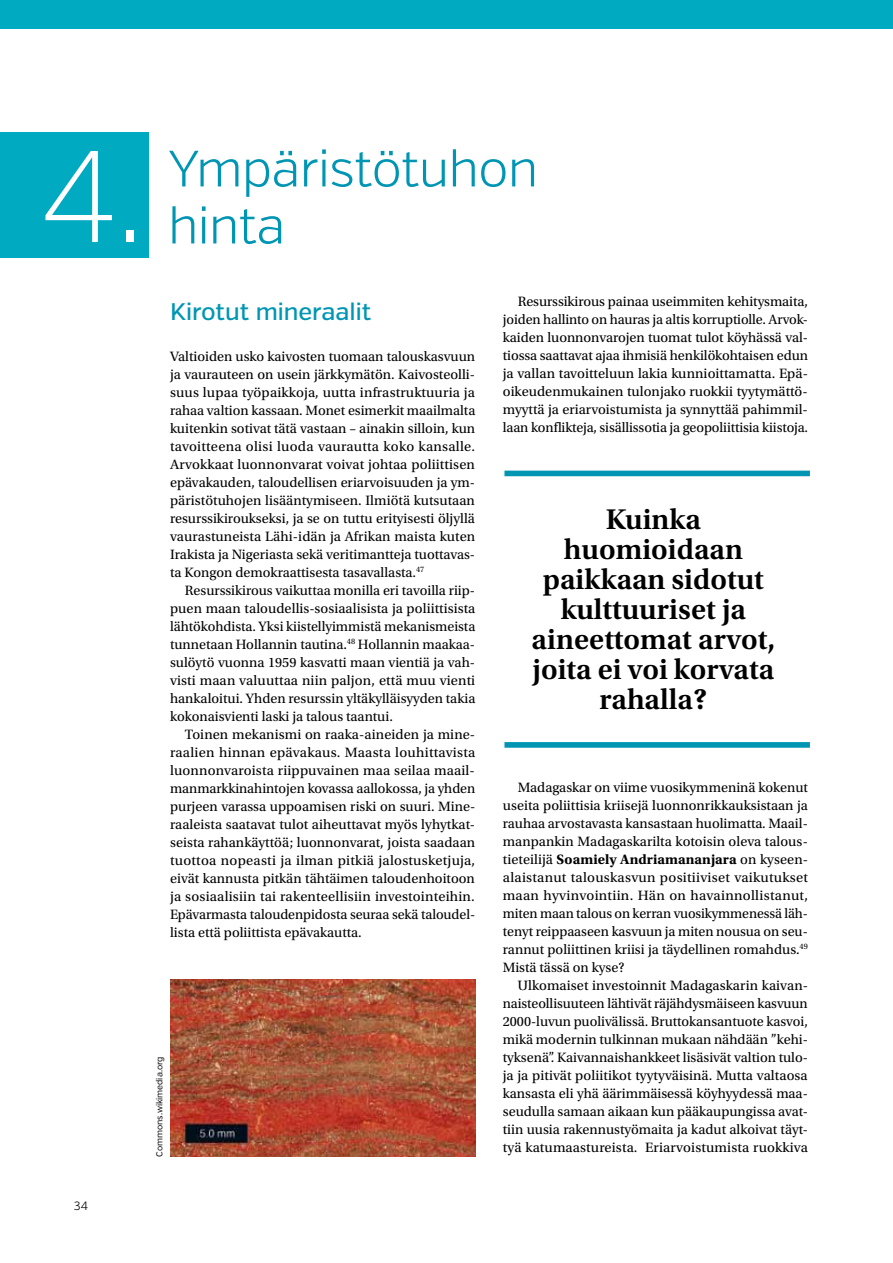
<style>
.page{position:relative;width:893px;height:1263px;background:#fff}
.page>*{position:absolute;margin:0;border:0;box-sizing:border-box;transform-origin:0 0}
.t1{font:200 130.05px "Verb";color:#fff}
.t2{font:300 51px "Verb";letter-spacing:-.02em;color:#0096b3}
.t3{font:600 30px/30px "Utopia Std";color:#000;text-align:center}
.t4{font:500 24px "Verb";color:#0096b3}
.t5{font:14.25px/18px "Utopia Std";letter-spacing:-.005em;color:#000;text-align:justify}
.t6{font:300 12px "Verb";color:#000}
.t7{font:8.7px "Verb";letter-spacing:-.005em;color:#000}
.s1{font-weight:700}
</style>
<div class="page">
<div style="left:0;top:0;width:893px;height:28px;background:#00aac1"></div>
<div style="left:0;top:132px;width:149px;height:125px;background:#00aac1"></div>
<img style="left:170px;top:980px;width:305px;height:177px">
<div style="left:504px;top:471px;width:306px;height:5px;background:#0096b3"></div>
<div style="left:504px;top:742px;width:306px;height:6px;background:#0096b3"></div>
<h1 class="t1" style="left:40px;top:120px;width:106px">4.</h1>
<p class="t6" style="left:74px;top:1198px;width:16px">34</p>
<h2 class="t2" style="left:168px;top:138px;width:372px">Ympäristötuhon</h2>
<h2 class="t2" style="left:168px;top:195px;width:119px">hinta</h2>
<h3 class="t4" style="left:170px;top:297px;width:203px">Kirotut mineraalit</h3>
<p class="t5" style="left:170px;top:347px;width:307px">Valtioiden usko kaivosten tuomaan talouskasvuun ja vaurauteen on usein järkkymätön. Kaivosteolli&shy;suus lupaa työpaikkoja, uutta infrastruktuuria ja rahaa valtion kassaan. Monet esimerkit maailmalta kuitenkin sotivat tätä vastaan – ainakin silloin, kun tavoitteena olisi luoda vaurautta koko kansalle.<br>Arvokkaat luonnonvarat voivat johtaa poliittisen epävakauden, taloudellisen eriarvoisuuden ja ym&shy;päristötuhojen lisääntymiseen. Ilmiötä kutsutaan resurssikiroukseksi, ja se on tuttu erityisesti öljyllä vaurastuneista Lähi-idän ja Afrikan maista kuten Irakista ja Nigeriasta sekä veritimantteja tuottavas&shy;ta Kongon demokraattisesta tasavallasta.<sup>47</sup></p>
<p class="t5" style="left:170px;top:581px;width:307px;text-indent:15px">Resurssikirous vaikuttaa monilla eri tavoilla riip&shy;puen maan taloudellis-sosiaalisista ja poliittisista lähtökohdista. Yksi kiistellyimmistä mekanismeista tunnetaan Hollannin tautina.<sup>48</sup> Hollannin maakaa&shy;sulöytö vuonna 1959 kasvatti maan vientiä ja vah&shy;visti maan valuuttaa niin paljon, että muu vienti hankaloitui. Yhden resurssin yltäkylläisyyden takia kokonaisvienti laski ja talous taantui.</p>
<p class="t5" style="left:170px;top:725px;width:307px;text-indent:15px">Toinen mekanismi on raaka-aineiden ja mine&shy;raalien hinnan epävakaus. Maasta louhittavista luonnonvaroista riippuvainen maa seilaa maail&shy;manmarkkinahintojen kovassa aallokossa, ja yhden purjeen varassa uppoamisen riski on suuri. Mine&shy;raaleista saatavat tulot aiheuttavat myös lyhytkat&shy;seista rahankäyttöä; luonnonvarat, joista saadaan tuottoa nopeasti ja ilman pitkiä jalostusketjuja, eivät kannusta pitkän tähtäimen taloudenhoitoon ja sosiaalisiin tai rakenteellisiin investointeihin.<br>Epävarmasta taloudenpidosta seuraa sekä taloudel&shy;lista että poliittista epävakautta.</p>
<p class="t7" style="left:154px;top:1157px;width:101px;rotate:-90deg">Commons.wikimedia.org</p>
<p class="t5" style="left:503px;top:293px;width:307px;text-align:left;text-indent:15px">Resurssikirous painaa useimmiten kehitysmaita, joiden hallinto on hauras ja altis korruptiolle. Arvok&shy;kaiden luonnonvarojen tuomat tulot köyhässä val&shy;tiossa saattavat ajaa ihmisiä henkilökohtaisen edun ja vallan tavoitteluun lakia kunnioittamatta. Epä&shy;oikeudenmukainen tulonjako ruokkii tyytymättö&shy;myyttä ja eriarvoistumista ja synnyttää pahimmil&shy;laan konflikteja, sisällissotia ja geopoliittisia kiistoja.</p>
<h3 class="t3" style="left:532px;top:504px;width:245px">Kuinka huomioidaan paikkaan sidotut kulttuuriset ja aineettomat arvot, joita ei voi korvata rahalla?</h3>
<p class="t5" style="left:503px;top:779px;width:307px;text-indent:15px">Madagaskar on viime vuosikymmeninä kokenut useita poliittisia kriisejä luonnonrikkauksistaan ja rauhaa arvostavasta kansastaan huolimatta. Maail&shy;manpankin Madagaskarilta kotoisin oleva talous&shy;tieteilijä <span class="s1">Soamiely Andriamananjara</span> on kyseen&shy;alaistanut talouskasvun positiiviset vaikutukset maan hyvinvointiin. Hän on havainnollistanut, miten maan talous on kerran vuosikymmenessä läh&shy;tenyt reippaaseen kasvuun ja miten nousua on seu&shy;rannut poliittinen kriisi ja täydellinen romahdus.<sup>49<br></sup>Mistä tässä on kyse?</p>
<p class="t5" style="left:503px;top:977px;width:307px;text-indent:15px">Ulkomaiset investoinnit Madagaskarin kaivan&shy;naisteollisuuteen lähtivät räjähdysmäiseen kasvuun 2000-luvun puolivälissä. Bruttokansantuote kasvoi, mikä modernin tulkinnan mukaan nähdään ”kehi&shy;tyksenä”. Kaivannaishankkeet lisäsivät valtion tulo&shy;ja ja pitivät poliitikot tyytyväisinä. Mutta valtaosa kansasta eli yhä äärimmäisessä köyhyydessä maa&shy;seudulla samaan aikaan kun pääkaupungissa avat&shy;tiin uusia rakennustyömaita ja kadut alkoivat täyt&shy;tyä katumaastureista. Eriarvoistumista ruokkiva</p>
</div>
